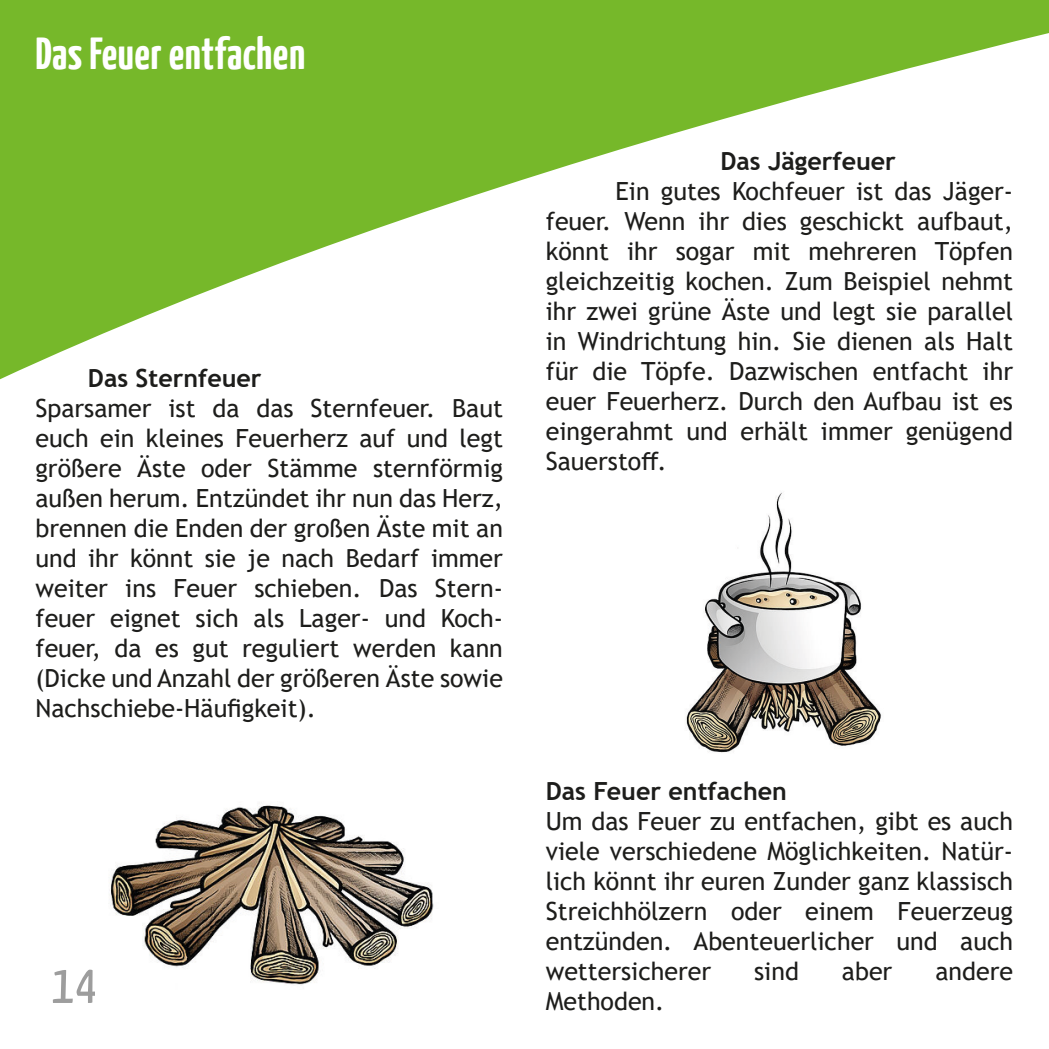
<style>
.page{position:relative;width:1049px;height:1049px;background:#fff}
.page>*{position:absolute;margin:0;border:0;box-sizing:border-box;transform-origin:0 0}
.t1{font:55px "BDKJ";color:#9d9d9d}
.t2{font:700 45px "BDKJ";color:#fff}
.t3{font:25px/30px "Trebuchet MS";color:#1d1d1b;text-align:justify}
.t4{font:700 25px "Trebuchet MS";color:#1d1d1b}
</style>
<div class="page">
<svg style="left:0;top:0;width:1049px;height:380px"></svg>
<img style="left:109px;top:805px;width:325px;height:180px">
<img style="left:685px;top:492px;width:197px;height:261px">
<h2 class="t2" style="left:35px;top:23px;width:272px">Das Feuer entfachen</h2>
<p class="t4" style="left:88px;top:363px;width:175px">Das Sternfeuer</p>
<p class="t3" style="left:35px;top:393px;width:469px">Sparsamer ist da das Sternfeuer. Baut euch ein kleines Feuerherz auf und legt größere Äste oder Stämme sternförmig außen herum. Entzündet ihr nun das Herz, brennen die Enden der großen Äste mit an und ihr könnt sie je nach Bedarf immer weiter ins Feuer schieben. Das Stern&shy;feuer eignet sich als Lager- und Koch&shy;feuer, da es gut reguliert werden kann (Dicke und Anzahl der größeren Äste sowie Nachschiebe-Häufigkeit).</p>
<h1 class="t1" style="left:51px;top:948px;width:49px">14</h1>
<p class="t4" style="left:720px;top:145px;width:177px">Das Jägerfeuer</p>
<p class="t3" style="left:546px;top:176px;width:469px;text-indent:70px">Ein gutes Kochfeuer ist das Jäger&shy;feuer. Wenn ihr dies geschickt aufbaut, könnt ihr sogar mit mehreren Töpfen gleichzeitig kochen. Zum Beispiel nehmt ihr zwei grüne Äste und legt sie parallel in Windrichtung hin. Sie dienen als Halt für die Töpfe. Dazwischen entfacht ihr euer Feuerherz. Durch den Aufbau ist es eingerahmt und erhält immer genügend Sauerstoff.</p>
<p class="t4" style="left:546px;top:775px;width:243px">Das Feuer entfachen</p>
<p class="t3" style="left:546px;top:806px;width:469px">Um das Feuer zu entfachen, gibt es auch viele verschiedene Möglichkeiten. Natür&shy;lich könnt ihr euren Zunder ganz klassisch Streichhölzern oder einem Feuerzeug entzünden. Abenteuerlicher und auch wettersicherer</p>
<p class="t3" style="left:754px;top:956px;width:46px">sind</p>
<p class="t3" style="left:842px;top:956px;width:52px">aber</p>
<p class="t3" style="left:935px;top:956px;width:79px">andere</p>
<p class="t3" style="left:546px;top:986px;width:120px">Methoden.</p>
</div>
